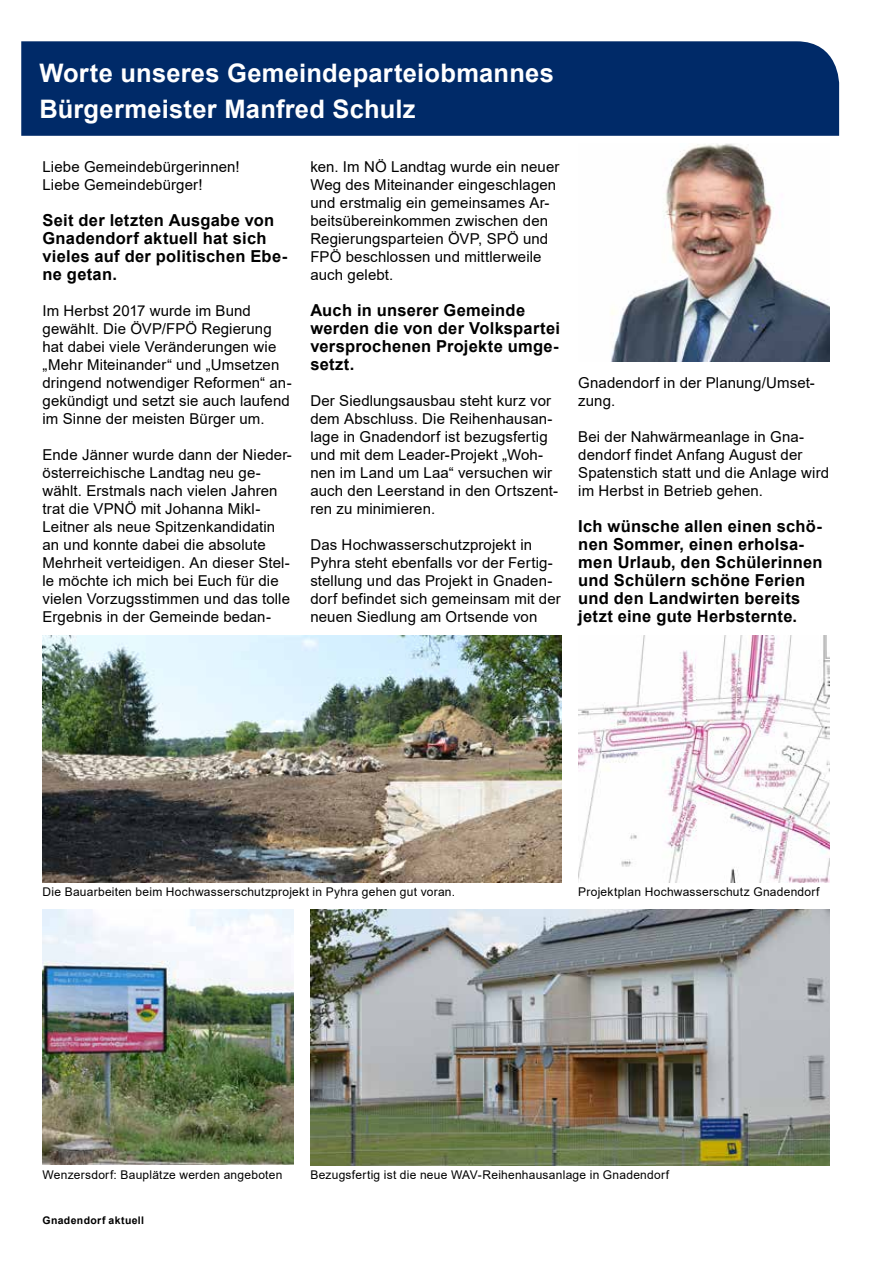
<style>
.page{position:relative;width:893px;height:1263px;background:#fff}
.page>*{position:absolute;margin:0;border:0;box-sizing:border-box;transform-origin:0 0}
.t1{font:700 25.5px/36px "Arial";letter-spacing:.01em;color:#fff}
.t2{font:700 16.5px/18px "Arial";letter-spacing:.015em;color:#000}
.t3{font:15px/18px "Arial";letter-spacing:.01em;color:#000}
.t4{font:12px "Arial";letter-spacing:.02em;color:#000}
.t5{font:700 10.5px "Arial";letter-spacing:.035em;color:#000}
</style>
<div class="page">
<div style="left:21px;top:41px;width:818px;height:95px;background:#002a68"></div>
<img style="left:611px;top:143px;width:218px;height:218px">
<img style="left:43px;top:909px;width:250px;height:255px">
<img style="left:310px;top:910px;width:519px;height:255px">
<img style="left:43px;top:636px;width:518px;height:246px">
<img style="left:578px;top:636px;width:251px;height:246px">
<h1 class="t1" style="left:39px;top:55px;width:516px">Worte unseres Gemeindeparteiobmannes<br>Bürgermeister Manfred Schulz</h1>
<p class="t3" style="left:43px;top:157px;width:199px">Liebe Gemeindebürgerinnen!<br>Liebe Gemeindebürger!</p>
<p class="t2" style="left:43px;top:211px;width:246px">Seit der letzten Ausgabe von<br>Gnadendorf aktuell hat sich vieles auf der politischen Ebe&shy;ne getan.</p>
<p class="t3" style="left:43px;top:301px;width:251px">Im Herbst 2017 wurde im Bund gewählt. Die ÖVP/FPÖ Regierung hat dabei viele Veränderungen wie „Mehr Miteinander“ und „Umsetzen dringend notwendiger Reformen“ an&shy;gekündigt und setzt sie auch laufend im Sinne der meisten Bürger um.</p>
<p class="t3" style="left:43px;top:445px;width:251px">Ende Jänner wurde dann der Nieder&shy;österreichische Landtag neu ge&shy;wählt. Erstmals nach vielen Jahren trat die VPNÖ mit Johanna Mikl-Leitner als neue Spitzenkandidatin an und konnte dabei die absolute Mehrheit verteidigen. An dieser Stel&shy;le möchte ich mich bei Euch für die vielen Vorzugsstimmen und das tolle Ergebnis in der Gemeinde bedan-</p>
<p class="t3" style="left:310px;top:157px;width:251px">ken. Im NÖ Landtag wurde ein neuer<br>Weg des Miteinander eingeschlagen und erstmalig ein gemeinsames Ar&shy;beitsübereinkommen zwischen den<br>Regierungsparteien ÖVP, SPÖ und<br>FPÖ beschlossen und mittlerweile auch gelebt.</p>
<p class="t2" style="left:310px;top:301px;width:251px">Auch in unserer Gemeinde werden die von der Volkspartei versprochenen Projekte umge&shy;setzt.</p>
<p class="t3" style="left:310px;top:391px;width:249px">Der Siedlungsausbau steht kurz vor dem Abschluss. Die Reihenhausan&shy;lage in Gnadendorf ist bezugsfertig und mit dem Leader-Projekt „Woh&shy;nen im Land um Laa“ versuchen wir auch den Leerstand in den Ortszent&shy;ren zu minimieren.</p>
<p class="t3" style="left:310px;top:535px;width:252px">Das Hochwasserschutzprojekt in Pyhra steht ebenfalls vor der Fertig&shy;stellung und das Projekt in Gnaden&shy;dorf befindet sich gemeinsam mit der neuen Siedlung am Ortsende von</p>
<p class="t3" style="left:578px;top:373px;width:238px">Gnadendorf in der Planung/Umset&shy;zung.</p>
<p class="t3" style="left:578px;top:427px;width:252px">Bei der Nahwärmeanlage in Gna&shy;dendorf findet Anfang August der<br>Spatenstich statt und die Anlage wird im Herbst in Betrieb gehen.</p>
<p class="t2" style="left:578px;top:517px;width:246px">Ich wünsche allen einen schö&shy;nen Sommer, einen erholsa&shy;men Urlaub, den Schülerinnen und Schülern schöne Ferien und den Landwirten bereits jetzt eine gute Herbsternte.</p>
<p class="t4" style="left:43px;top:884px;width:414px">Die Bauarbeiten beim Hochwasserschutzprojekt in Pyhra gehen gut voran.</p>
<p class="t4" style="left:578px;top:884px;width:243px">Projektplan Hochwasserschutz Gnadendorf</p>
<p class="t4" style="left:43px;top:1167px;width:241px">Wenzersdorf: Bauplätze werden angeboten</p>
<p class="t4" style="left:310px;top:1167px;width:360px">Bezugsfertig ist die neue WAV-Reihenhausanlage in Gnadendorf</p>
<p class="t5" style="left:43px;top:1212px;width:103px">Gnadendorf aktuell</p>
</div>
